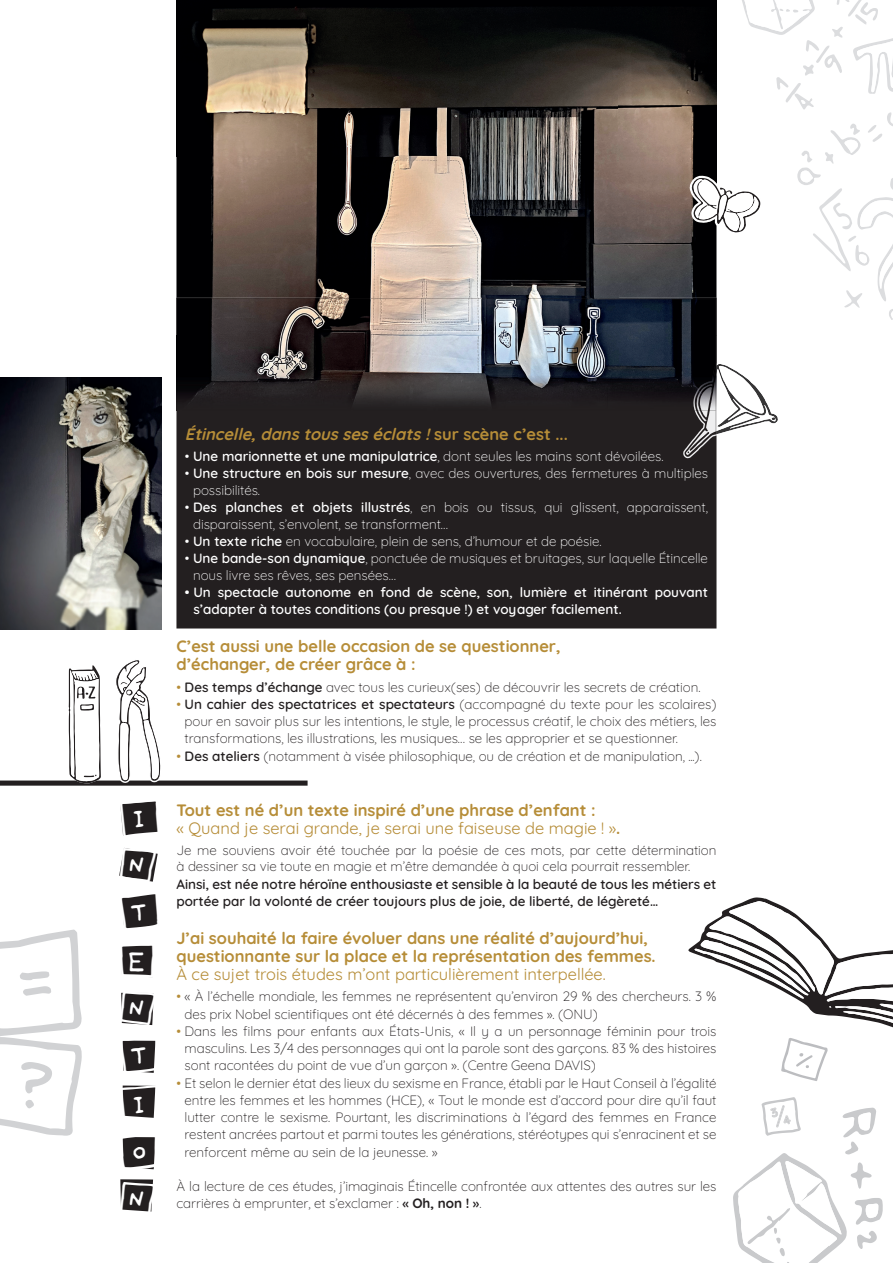
<style>
.page{position:relative;width:893px;height:1263px;background:#fff}
.page>*{position:absolute;margin:0;border:0;box-sizing:border-box;transform-origin:0 0}
.t1{font:46.5px/47.7px "Cute Notes";color:#fff;text-align:justify}
.t2{font:700 16.5px/18px "Quicksand";color:#b68d38}
.t3{font:16.5px/18px "Quicksand";color:#b68d38}
.t4{font:italic 700 16.5px "Quicksand";color:#b68d38}
.t5{font:300 13.5px/17.2px "Quicksand";letter-spacing:-.005em;color:#231f20;text-align:justify}
.t6{font:300 13.5px/16.5px "Quicksand";letter-spacing:-.005em;color:#fff}
.t7{font:600 13.5px/17.2px "Quicksand";color:#231f20}
.t8{font:600 13.5px/17.2px "Quicksand";color:#fff}
.s1{font-style:normal}
.s2{font-weight:600}
.s3{color:#b68d38}
.s4{font-weight:700}
</style>
<div class="page">
<div style="left:176px;top:410px;width:540px;height:218px;background:#231f20"></div>
<svg style="left:120px;top:801px;width:39px;height:35px"></svg>
<svg style="left:119px;top:848px;width:39px;height:34px"></svg>
<svg style="left:121px;top:893px;width:37px;height:36px"></svg>
<svg style="left:121px;top:945px;width:33px;height:32px"></svg>
<svg style="left:121px;top:993px;width:33px;height:32px"></svg>
<svg style="left:123px;top:1040px;width:32px;height:33px"></svg>
<svg style="left:123px;top:1085px;width:32px;height:33px"></svg>
<svg style="left:123px;top:1137px;width:32px;height:32px"></svg>
<svg style="left:120px;top:1179px;width:33px;height:32px"></svg>
<img style="left:176px;top:0;width:513px;height:335px">
<img style="left:178px;top:336px;width:537px;height:74px">
<img style="left:176px;top:335px;width:2px;height:75px">
<img style="left:715px;top:335px;width:2px;height:27px">
<img style="left:177px;top:298px;width:539px;height:38px">
<svg style="left:683px;top:362px;width:95px;height:96px"></svg>
<img style="left:710px;top:381px;width:5px;height:29px">
<img style="left:716px;top:374px;width:1px;height:36px">
<img style="left:715px;top:377px;width:1px;height:33px">
<img style="left:697px;top:384px;width:15px;height:26px">
<svg style="left:689px;top:0;width:204px;height:320px"></svg>
<img style="left:0;top:378px;width:162px;height:252px">
<svg style="left:0;top:660px;width:308px;height:126px"></svg>
<svg style="left:733px;top:1097px;width:150px;height:166px"></svg>
<svg style="left:0;top:929px;width:82px;height:207px"></svg>
<svg style="left:688px;top:897px;width:205px;height:184px"></svg>
<h1 class="t1" style="left:119px;top:797px;width:43px">I N T E N T I O N</h1>
<p class="t4" style="left:185px;top:421px;width:384px">Étincelle,danstousseséclats!<span class="s1">s u r s c è n e c ’ e s t . . .</span></p>
<p class="t6" style="left:185px;top:447px;width:480px">• <span class="s2">Une marionnette et une manipulatrice</span>, dont seules les mains sont dévoilées.</p>
<p class="t6" style="left:193px;top:464px;width:516px;text-indent:-8px">• <span class="s2">Une structure en bois sur mesure</span>, avec des ouvertures, des fermetures à multiples possibilités.</p>
<p class="t6" style="left:193px;top:498px;width:516px;text-indent:-8px">• <span class="s2">Des planches et objets illustrés</span>, en bois ou tissus, qui glissent, apparaissent, disparaissent, s’envolent, se transforment…</p>
<p class="t6" style="left:185px;top:531px;width:418px">• <span class="s2">Un texte riche</span> en vocabulaire, plein de sens, d’humour et de poésie.</p>
<p class="t6" style="left:193px;top:549px;width:516px;text-indent:-8px">• <span class="s2">Une bande-son dynamique</span>, ponctuée de musiques et bruitages, sur laquelle Étincelle nous livre ses rêves, ses pensées…</p>
<p class="t8" style="left:193px;top:582px;width:516px;text-indent:-8px">• Un spectacle autonome en fond de scène, son, lumière et itinérant pouvant s’adapter à toutes conditions (ou presque !) et voyager facilement.</p>
<p class="t2" style="left:176px;top:635px;width:386px">C’est aussi une belle occasion de se questionner, d’échanger, de créer grâce à :</p>
<p class="t5" style="left:176px;top:677px;width:526px"><span class="s3">•</span> <span class="s2">Des temps d’échange</span> avec tous les curieux(ses) de découvrir les secrets de création.</p>
<p class="t5" style="left:185px;top:694px;width:533px;text-indent:-8px"><span class="s3">•</span> <span class="s2">Un cahier des spectatrices et spectateurs</span> (accompagné du texte pour les scolaires) pour en savoir plus sur les intentions, le style, le processus créatif, le choix des métiers, les transformations, les illustrations, les musiques… se les approprier et se questionner.</p>
<p class="t5" style="left:176px;top:746px;width:527px"><span class="s3">•</span> <span class="s2">Des ateliers</span> (notamment à visée philosophique, ou de création et de manipulation, ...).</p>
<p class="t3" style="left:176px;top:799px;width:445px"><span class="s4">Tout est né d’un texte inspiré d’une phrase d’enfant :<br></span>« Quand je serai grande, je serai une faiseuse de magie ! »<span class="s4">.</span></p>
<p class="t5" style="left:176px;top:840px;width:542px;line-height:16.5px">Je me souviens avoir été touchée par la poésie de ces mots, par cette détermination à dessiner sa vie toute en magie et m’être demandée à quoi cela pourrait ressembler.</p>
<p class="t7" style="left:176px;top:874px;width:541px">Ainsi, est née notre héroïne enthousiaste et sensible à la beauté de tous les métiers et portée par la volonté de créer toujours plus de joie, de liberté, de légèreté…</p>
<p class="t2" style="left:176px;top:927px;width:481px">J’ai souhaité la faire évoluer dans une réalité d’aujourd’hui, questionnante sur la place et la représentation des femmes.</p>
<p class="t3" style="left:176px;top:963px;width:431px">À ce sujet trois études m’ont particulièrement interpellée.</p>
<p class="t5" style="left:185px;top:986px;width:533px;text-indent:-8px"><span class="s3">•</span> « À l’échelle mondiale, les femmes ne représentent qu’environ 29 % des chercheurs. 3 % des prix Nobel scientifiques ont été décernés à des femmes ». (ONU)</p>
<p class="t5" style="left:185px;top:1021px;width:533px;text-indent:-8px"><span class="s3">•</span> Dans les films pour enfants aux États-Unis, « Il y a un personnage féminin pour trois masculins. Les 3/4 des personnages qui ont la parole sont des garçons. 83 % des histoires sont racontées du point de vue d’un garçon ». (Centre Geena DAVIS)</p>
<p class="t5" style="left:185px;top:1073px;width:533px;text-indent:-8px"><span class="s3">•</span> Et selon le dernier état des lieux du sexisme en France, établi par le Haut Conseil à l’égalité entre les femmes et les hommes (HCE), « Tout le monde est d’accord pour dire qu’il faut lutter contre le sexisme. Pourtant, les discriminations à l’égard des femmes en France restent ancrées partout et parmi toutes les générations, stéréotypes qui s’enracinent et se renforcent même au sein de la jeunesse. »</p>
<p class="t5" style="left:176px;top:1176px;width:542px">À la lecture de ces études, j’imaginais Étincelle confrontée aux attentes des autres sur les carrières à emprunter, et s’exclamer : <span class="s2">«</span> <span class="s4">Oh, non !</span> <span class="s2">»</span>.</p>
</div>
